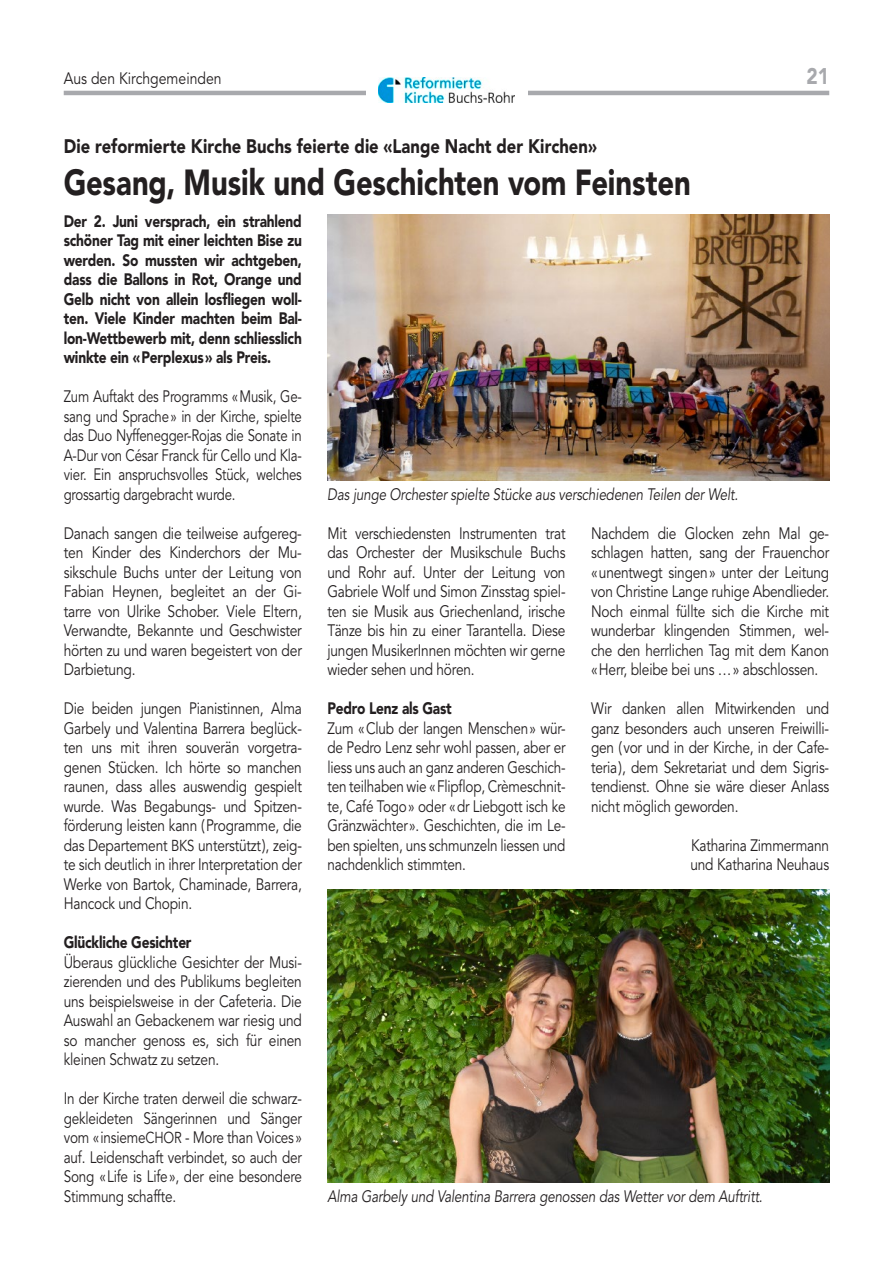
<style>
.page{position:relative;width:893px;height:1263px;background:#fff}
.page>*{position:absolute;margin:0;border:0;box-sizing:border-box;transform-origin:0 0}
.t1{font:900 36px "Avenir LT Std";letter-spacing:-.005em;color:#231f20;scale:.81 1}
.t2{font:900 22.5px "Avenir LT Std";color:#a8a9ad;scale:.85 1}
.t3{font:900 19.5px "Avenir LT Std";color:#231f20;scale:.85 1}
.t4{font:16.5px/19.5px "Avenir LT Std";letter-spacing:-.015em;color:#231f20;text-align:justify;scale:.83 1}
.t5{font:16.5px/19.5px "Avenir LT Std";letter-spacing:-.015em;color:#231f20;text-align:justify;scale:.82 1}
.t6{font:900 16.5px/19.5px "Avenir LT Std";letter-spacing:-.015em;color:#231f20;text-align:justify;scale:.83 1}
.t7{font:16.5px/19.5px "Avenir LT Std";letter-spacing:-.015em;color:#231f20;text-align:justify;scale:.84 1}
.t8{font:16.5px/19.5px "Avenir LT Std";letter-spacing:-.015em;color:#231f20;text-align:justify;scale:.8 1}
.t9{font:italic 16.5px "Avenir LT Std";letter-spacing:-.01em;color:#231f20;scale:.81 1}
.t10{font:16.5px "Avenir LT Std";letter-spacing:-.015em;color:#231f20;scale:.85 1}
.s1{font-size:15.75px}
</style>
<div class="page">
<hr style="left:64px;top:91px;width:765px;height:4px;background:#a8a9ad">
<div style="left:366px;top:48px;width:161px;height:84px;background:#fff"></div>
<img style="left:378px;top:77px;width:137px;height:25px">
<img style="left:327px;top:215px;width:502px;height:265px">
<img style="left:327px;top:890px;width:502px;height:292px">
<p class="t10" style="left:64px;top:69px;width:187px">Aus den Kirchgemeinden</p>
<h2 class="t2" style="left:807px;top:63px;width:28px">21</h2>
<p class="t3" style="left:64px;top:135px;width:629px">Die reformierte Kirche Buchs feierte die «Lange Nacht der Kirchen»</p>
<h1 class="t1" style="left:64px;top:161px;width:776px">Gesang, Musik und Geschichten vom Feinsten</h1>
<p class="t6" style="left:64px;top:211px;width:288px">Der 2. Juni versprach, ein strahlend schöner Tag mit einer leichten Bise zu werden. So mussten wir achtgeben, dass die Ballons in Rot, Orange und Gelb nicht von allein losfliegen woll&shy;ten. Viele Kinder machten beim Bal&shy;lon-Wettbewerb mit, denn schliesslich winkte ein «Perplexus» als Preis.</p>
<p class="t8" style="left:64px;top:387px;width:299px">Zum Auftakt des Programms «Musik, Ge&shy;sang und Sprache» in der Kirche, spielte das Duo Nyffenegger-Rojas die Sonate in A-Dur von César Franck für Cello und Kla&shy;vier. Ein anspruchsvolles Stück, welches grossartig dargebracht wurde.</p>
<p class="t7" style="left:64px;top:524px;width:285px">Danach sangen die teilweise aufgereg&shy;ten Kinder des Kinderchors der Mu&shy;sikschule Buchs unter der Leitung von Fabian Heynen, begleitet an der Gi&shy;tarre von Ulrike Schober. Viele Eltern, Verwandte, Bekannte und Geschwister hörten zu und waren begeistert von der Darbietung.</p>
<p class="t4" style="left:64px;top:699px;width:288px">Die beiden jungen Pianistinnen, Alma Garbely und Valentina Barrera beglück&shy;ten uns mit ihren souverän vorgetra&shy;genen Stücken. Ich hörte so manchen raunen, dass alles auswendig gespielt wurde. Was Begabungs- und Spitzen&shy;förderung leisten kann (Programme, die das Departement <span class="s1">BKS</span> unterstützt), zeig&shy;te sich deutlich in ihrer Interpretation der Werke von Bartok, Chaminade, Barrera, Hancock und Chopin.</p>
<p class="t6" style="left:64px;top:933px;width:155px">Glückliche Gesichter</p>
<p class="t4" style="left:64px;top:953px;width:288px">Überaus glückliche Gesichter der Musi&shy;zierenden und des Publikums begleiten uns beispielsweise in der Cafeteria. Die Auswahl an Gebackenem war riesig und so mancher genoss es, sich für einen kleinen Schwatz zu setzen.</p>
<p class="t5" style="left:64px;top:1089px;width:292px">In der Kirche traten derweil die schwarz&shy;gekleideten Sängerinnen und Sänger vom «insieme<span class="s1">CHOR</span> - More than Voices» auf. Leidenschaft verbindet, so auch der Song «Life is Life», der eine besondere Stimmung schaffte.</p>
<p class="t9" style="left:327px;top:484px;width:509px">Das junge Orchester spielte Stücke aus verschiedenen Teilen der Welt.</p>
<p class="t4" style="left:327px;top:524px;width:288px">Mit verschiedensten Instrumenten trat das Orchester der Musikschule Buchs und Rohr auf. Unter der Leitung von Gabriele Wolf und Simon Zinsstag spiel&shy;ten sie Musik aus Griechenland, irische Tänze bis hin zu einer Tarantella. Diese jungen MusikerInnen möchten wir gerne wieder sehen und hören.</p>
<p class="t6" style="left:327px;top:699px;width:151px">Pedro Lenz als Gast</p>
<p class="t5" style="left:327px;top:719px;width:292px">Zum «Club der langen Menschen» wür&shy;de Pedro Lenz sehr wohl passen, aber er liess uns auch an ganz anderen Geschich&shy;ten teilhaben wie «Flipflop, Crèmeschnit&shy;te, Café Togo» oder «dr Liebgott isch ke Gränzwächter». Geschichten, die im Le&shy;ben spielten, uns schmunzeln liessen und nachdenklich stimmten.</p>
<p class="t4" style="left:591px;top:524px;width:288px">Nachdem die Glocken zehn Mal ge&shy;schlagen hatten, sang der Frauenchor «unentwegt singen» unter der Leitung von Christine Lange ruhige Abendlieder.<br>Noch einmal füllte sich die Kirche mit wunderbar klingenden Stimmen, wel&shy;che den herrlichen Tag mit dem Kanon «Herr, bleibe bei uns …» abschlossen.</p>
<p class="t4" style="left:591px;top:699px;width:288px">Wir danken allen Mitwirkenden und ganz besonders auch unseren Freiwilli&shy;gen (vor und in der Kirche, in der Cafe&shy;teria), dem Sekretariat und dem Sigris&shy;tendienst. Ohne sie wäre dieser Anlass nicht möglich geworden.</p>
<p class="t4" style="left:690px;top:836px;width:169px">Katharina Zimmermann und Katharina Neuhaus</p>
<p class="t9" style="left:327px;top:1186px;width:539px">Alma Garbely und Valentina Barrera genossen das Wetter vor dem Auftritt.</p>
</div>
